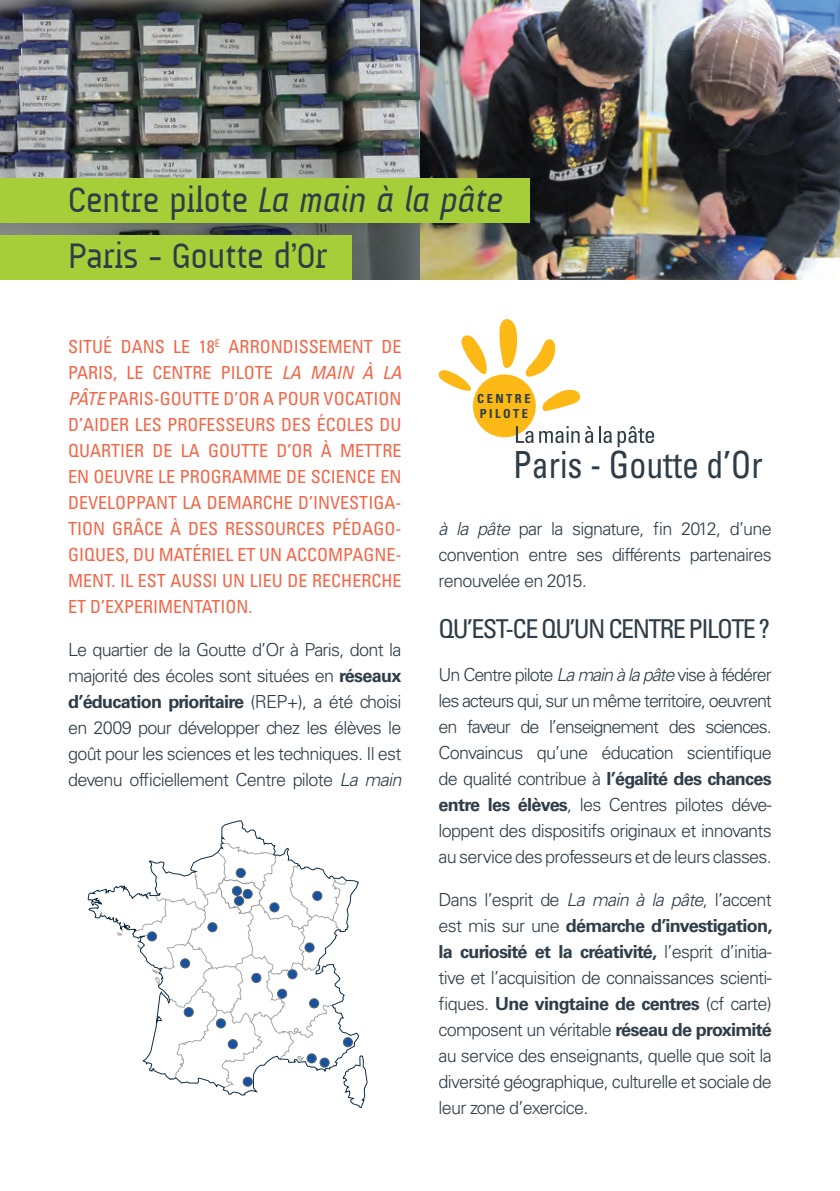
<style>
.page{position:relative;width:840px;height:1191px;background:#fff}
.page>*{position:absolute;margin:0;border:0;box-sizing:border-box;transform-origin:0 0}
.t1{font:condensed 37.4px "Univers LT Std";color:#2e3d48;scale:.9 1}
.t2{font:italic 36px "A Udimat";letter-spacing:-.015em;color:#2e3d48}
.t3{font:36px "A Udimat";letter-spacing:-.015em;color:#2e3d48}
.t4{font:condensed 26px "Univers LT Std";color:#2e3d48}
.t5{font:300 18px/26px "Univers LT Std";letter-spacing:-.04em;color:#2e3d48;text-align:justify}
.t6{font:condensed 18px/26px "Univers LT Std";color:#f26648;text-align:justify}
.t7{font:700 condensed 12.4px/15px "Univers LT Std";letter-spacing:.2em;color:#2e3d48}
.s1{font-style:normal}
.s2{font-style:italic}
.s3{font-weight:700}
</style>
<div class="page">
<img style="left:0;top:0;width:839px;height:279px">
<div style="left:0;top:179px;width:529px;height:44px;background:#a6ce39"></div>
<svg style="left:438px;top:319px;width:173px;height:124px"></svg>
<svg style="left:617px;top:426px;width:36px;height:21px"></svg>
<div style="left:0;top:235px;width:351px;height:44px;background:#a6ce39"></div>
<svg style="left:87px;top:820px;width:281px;height:288px"></svg>
<div style="left:147px;top:931px;width:9px;height:10px;background:#1752a0;border-radius:50%"></div>
<div style="left:147px;top:931px;width:10px;height:10px;border:1px solid #5e686b;border-radius:50%"></div>
<div style="left:312px;top:891px;width:10px;height:9px;background:#1752a0;border-radius:50%"></div>
<div style="left:312px;top:891px;width:10px;height:9px;border:1px solid #5e686b;border-radius:50%"></div>
<div style="left:288px;top:969px;width:9px;height:10px;background:#1752a0;border-radius:50%"></div>
<div style="left:287px;top:969px;width:10px;height:10px;border:1px solid #5e686b;border-radius:50%"></div>
<div style="left:277px;top:989px;width:9px;height:9px;background:#1752a0;border-radius:50%"></div>
<div style="left:277px;top:989px;width:10px;height:9px;border:1px solid #5e686b;border-radius:50%"></div>
<div style="left:236px;top:868px;width:9px;height:9px;background:#1752a0;border-radius:50%"></div>
<div style="left:236px;top:868px;width:9px;height:9px;border:1px solid #5e686b;border-radius:50%"></div>
<div style="left:184px;top:1007px;width:9px;height:9px;background:#1752a0;border-radius:50%"></div>
<div style="left:184px;top:1007px;width:9px;height:10px;border:1px solid #5e686b;border-radius:50%"></div>
<div style="left:208px;top:922px;width:9px;height:9px;background:#1752a0;border-radius:50%"></div>
<div style="left:207px;top:922px;width:10px;height:10px;border:1px solid #5e686b;border-radius:50%"></div>
<div style="left:232px;top:886px;width:9px;height:9px;background:#1752a0;border-radius:50%"></div>
<div style="left:232px;top:886px;width:9px;height:9px;border:1px solid #5e686b;border-radius:50%"></div>
<div style="left:234px;top:896px;width:9px;height:9px;background:#1752a0;border-radius:50%"></div>
<div style="left:234px;top:896px;width:10px;height:9px;border:1px solid #5e686b;border-radius:50%"></div>
<div style="left:243px;top:889px;width:9px;height:9px;background:#1752a0;border-radius:50%"></div>
<div style="left:243px;top:889px;width:9px;height:9px;border:1px solid #5e686b;border-radius:50%"></div>
<div style="left:305px;top:943px;width:9px;height:9px;background:#1752a0;border-radius:50%"></div>
<div style="left:304px;top:942px;width:10px;height:10px;border:1px solid #5e686b;border-radius:50%"></div>
<div style="left:216px;top:1018px;width:9px;height:10px;background:#1752a0;border-radius:50%"></div>
<div style="left:216px;top:1018px;width:9px;height:10px;border:1px solid #5e686b;border-radius:50%"></div>
<div style="left:270px;top:902px;width:9px;height:10px;background:#1752a0;border-radius:50%"></div>
<div style="left:269px;top:902px;width:10px;height:10px;border:1px solid #5e686b;border-radius:50%"></div>
<div style="left:228px;top:1039px;width:9px;height:9px;background:#1752a0;border-radius:50%"></div>
<div style="left:228px;top:1039px;width:9px;height:10px;border:1px solid #5e686b;border-radius:50%"></div>
<div style="left:243px;top:1077px;width:9px;height:9px;background:#1752a0;border-radius:50%"></div>
<div style="left:243px;top:1077px;width:9px;height:9px;border:1px solid #5e686b;border-radius:50%"></div>
<div style="left:343px;top:1037px;width:9px;height:9px;background:#1752a0;border-radius:50%"></div>
<div style="left:343px;top:1037px;width:9px;height:10px;border:1px solid #5e686b;border-radius:50%"></div>
<div style="left:320px;top:1058px;width:9px;height:9px;background:#1752a0;border-radius:50%"></div>
<div style="left:319px;top:1057px;width:10px;height:10px;border:1px solid #5e686b;border-radius:50%"></div>
<div style="left:307px;top:1053px;width:9px;height:10px;background:#1752a0;border-radius:50%"></div>
<div style="left:307px;top:1053px;width:9px;height:10px;border:1px solid #5e686b;border-radius:50%"></div>
<div style="left:309px;top:998px;width:9px;height:10px;background:#1752a0;border-radius:50%"></div>
<div style="left:309px;top:998px;width:10px;height:10px;border:1px solid #5e686b;border-radius:50%"></div>
<div style="left:180px;top:958px;width:10px;height:10px;background:#1752a0;border-radius:50%"></div>
<div style="left:180px;top:958px;width:10px;height:10px;border:1px solid #5e686b;border-radius:50%"></div>
<div style="left:251px;top:973px;width:10px;height:9px;background:#1752a0;border-radius:50%"></div>
<div style="left:251px;top:973px;width:10px;height:9px;border:1px solid #5e686b;border-radius:50%"></div>
<h2 class="t2" style="left:68px;top:179px;width:436px"><span class="s1">Centre pilote</span> La main à la pâte</h2>
<h2 class="t3" style="left:68px;top:235px;width:261px">Paris - Goutte d’Or</h2>
<p class="t6" style="left:68px;top:334px;width:334px">SITUÉ DANS LE 18<sup>E</sup> ARRONDISSEMENT DE PARIS, LE CENTRE PILOTE <span class="s2">LA MAIN À LA PÂTE</span> PARIS-GOUTTE D’OR A POUR VOCATION D’AIDER LES PROFESSEURS DES ÉCOLES DU QUARTIER DE LA GOUTTE D’OR À METTRE EN OEUVRE LE PROGRAMME DE SCIENCE EN DEVELOPPANT LA DEMARCHE D’INVESTIGA-TION GRÂCE À DES RESSOURCES PÉDAGO-GIQUES, DU MATÉRIEL ET UN ACCOMPAGNE-MENT. IL EST AUSSI UN LIEU DE RECHERCHE ET D’EXPERIMENTATION.</p>
<p class="t5" style="left:68px;top:637px;width:334px">Le quartier de la Goutte d’Or à Paris, dont la majorité des écoles sont situées en <span class="s3">réseaux d’éducation prioritaire</span> (REP+), a été choisi en 2009 pour développer chez les élèves le goût pour les sciences et les techniques. Il est devenu officiellement Centre pilote <span class="s2">La main</span></p>
<p class="t7" style="left:477px;top:391px;width:55px">CENTRE<br>PILOTE</p>
<h1 class="t1" style="left:512px;top:441px;width:279px">PARIS - GOUTTE D’OR</h1>
<p class="t5" style="left:438px;top:515px;width:334px"><span class="s2">à la pâte</span> par la signature, fin 2012, d’une convention entre ses différents partenaires renouvelée en 2015<span class="s2">.</span></p>
<h3 class="t4" style="left:438px;top:612px;width:183px">QU’EST-CEQU’UN CENTRE</h3>
<h3 class="t4" style="left:688px;top:612px;width:12px">PILOTE</h3>
<h3 class="t4" style="left:758px;top:612px;width:13px">?</h3>
<p class="t5" style="left:438px;top:661px;width:334px">Un Centre pilote <span class="s2">La main à la pâte</span> vise à fédérer les acteurs qui, sur un même territoire, oeuvrent en faveur de l’enseignement des sciences.<br>Convaincus qu’une éducation scientifique de qualité contribue à <span class="s3">l’égalité des chances entre les élèves</span>, les Centres pilotes déve&shy;loppent des dispositifs originaux et innovants au service des professeurs et de leurs classes.</p>
<p class="t5" style="left:438px;top:886px;width:335px">Dans l’esprit de <span class="s2">La main à la pâte</span>, l’accent est mis sur une <span class="s3">démarche d’investigation, la curiosité et la créativité,</span> l’esprit d’initia&shy;tive et l’acquisition de connaissances scienti&shy;fiques. <span class="s3">Une vingtaine de centres</span> (cf carte) composent un véritable <span class="s3">réseau de proximité </span>au service des enseignants, quelle que soit la diversité géographique, culturelle et sociale de leur zone d’exercice.</p>
</div>
